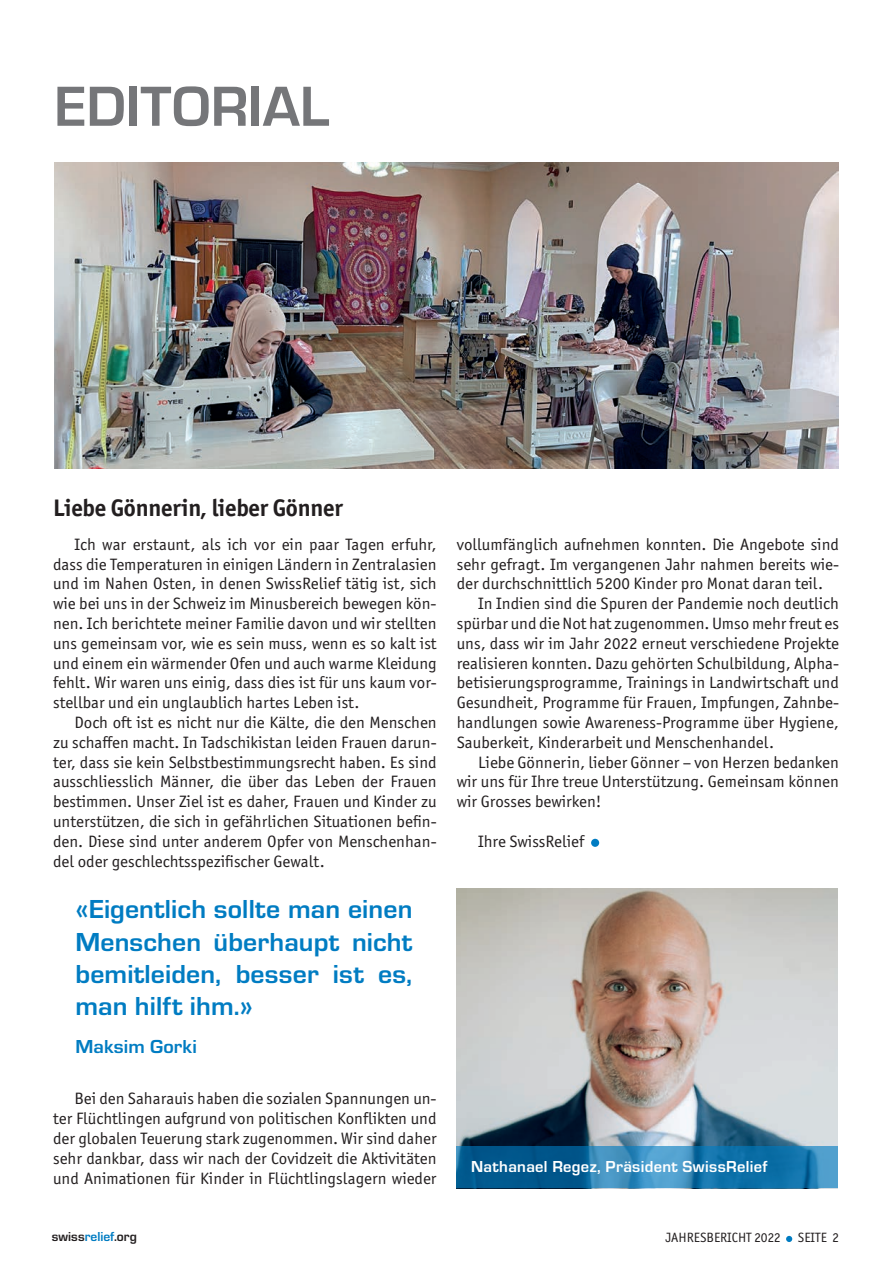
<style>
.page{position:relative;width:893px;height:1263px;background:#fff}
.page>*{position:absolute;margin:0;border:0;box-sizing:border-box;transform-origin:0 0}
.t1{font:700 58.5px "Eurostile";color:#757679}
.t2{font:700 27px/32.4px "Eurostile";letter-spacing:.005em;color:#007cc2;text-align:justify}
.t3{font:700 24px "Officina Sans ITC Pro";letter-spacing:-.01em;color:#231f20}
.t4{font:700 19.5px "Eurostile";letter-spacing:.005em;color:#007cc2}
.t5{font:16.5px/19.8px "Officina Sans ITC Pro";color:#231f20;text-align:justify}
.t6{font:700 16.5px "Eurostile";letter-spacing:.02em;color:#fff}
.t7{font:13.5px "Officina Sans ITC Pro";color:#231f20}
.t8{font:700 13.5px "Eurostile";color:#231f20}
.s1{color:#007cc2}
</style>
<div class="page">
<svg style="left:786px;top:1236px;width:6px;height:6px"></svg>
<img style="left:457px;top:889px;width:381px;height:257px">
<svg style="left:457px;top:1146px;width:381px;height:42px;background:#1c74a8"></svg>
<img style="left:54px;top:162px;width:784px;height:306px">
<div style="left:591px;top:839px;width:8px;height:8px;background:#007cc2;border-radius:50%"></div>
<h1 class="t1" style="left:54px;top:64px;width:277px">EDITORIAL</h1>
<h3 class="t3" style="left:53px;top:493px;width:291px">Liebe Gönnerin, lieber Gönner</h3>
<p class="t5" style="left:53px;top:534px;width:385px;text-indent:21px">Ich war erstaunt, als ich vor ein paar Tagen erfuhr, dass die Temperaturen in einigen Ländern in Zentralasien und im Nahen Osten, in denen SwissRelief tätig ist, sich wie bei uns in der Schweiz im Minusbereich bewegen kön&shy;nen. Ich berichtete meiner Familie davon und wir stellten uns gemeinsam vor, wie es sein muss, wenn es so kalt ist und einem ein wärmender Ofen und auch warme Kleidung fehlt. Wir waren uns einig, dass dies ist für uns kaum vor&shy;stellbar und ein unglaublich hartes Leben ist.</p>
<p class="t5" style="left:53px;top:712px;width:385px;text-indent:21px">Doch oft ist es nicht nur die Kälte, die den Menschen zu schaffen macht. In Tadschikistan leiden Frauen darun&shy;ter, dass sie kein Selbstbestimmungsrecht haben. Es sind ausschliesslich Männer, die über das Leben der Frauen bestimmen. Unser Ziel ist es daher, Frauen und Kinder zu unterstützen, die sich in gefährlichen Situationen befin&shy;den. Diese sind unter anderem Opfer von Menschenhan&shy;del oder geschlechtsspezifischer Gewalt.</p>
<h2 class="t2" style="left:75px;top:891px;width:338px">«Eigentlich sollte man einen Menschen überhaupt nicht bemitleiden, besser ist es, man hilft ihm.»</h2>
<p class="t4" style="left:75px;top:1033px;width:123px">Maksim Gorki</p>
<p class="t5" style="left:53px;top:1089px;width:385px;text-indent:21px">Bei den Saharauis haben die sozialen Spannungen un&shy;ter Flüchtlingen aufgrund von politischen Konflikten und der globalen Teuerung stark zugenommen. Wir sind daher sehr dankbar, dass wir nach der Covidzeit die Aktivitäten und Animationen für Kinder in Flüchtlingslagern wieder</p>
<p class="t5" style="left:457px;top:534px;width:384px">vollumfänglich aufnehmen konnten. Die Angebote sind</p>
<p class="t5" style="left:457px;top:554px;width:384px">sehr gefragt. Im vergangenen Jahr nahmen bereits wie-</p>
<p class="t5" style="left:457px;top:574px;width:368px">der durchschnittlich 5200 Kinder pro Monat daran teil.</p>
<p class="t5" style="left:478px;top:594px;width:362px">In Indien sind die Spuren der Pandemie noch deutlich</p>
<p class="t5" style="left:457px;top:613px;width:384px">spürbar und die Not hat zugenommen. Umso mehr freut es</p>
<p class="t5" style="left:457px;top:633px;width:384px">uns, dass wir im Jahr 2022 erneut verschiedene Projekte</p>
<p class="t5" style="left:457px;top:653px;width:384px">realisieren konnten. Dazu gehörten Schulbildung, Alpha-</p>
<p class="t5" style="left:457px;top:673px;width:384px">betisierungsprogramme, Trainings in Landwirtschaft und</p>
<p class="t5" style="left:457px;top:693px;width:384px">Gesundheit, Programme für Frauen, Impfungen, Zahnbe-</p>
<p class="t5" style="left:457px;top:712px;width:384px">handlungen sowie Awareness-Programme über Hygiene,</p>
<p class="t5" style="left:457px;top:732px;width:319px">Sauberkeit, Kinderarbeit und Menschenhandel.</p>
<p class="t5" style="left:478px;top:752px;width:362px">Liebe Gönnerin, lieber Gönner – von Herzen bedanken</p>
<p class="t5" style="left:457px;top:772px;width:384px">wir uns für Ihre treue Unterstützung. Gemeinsam können</p>
<p class="t5" style="left:457px;top:792px;width:146px">wir Grosses bewirken!</p>
<p class="t5" style="left:478px;top:831px;width:108px">Ihre SwissRelief</p>
<p class="t6" style="left:471px;top:1154px;width:298px">Nathanael Regez, Präsident SwissRelief</p>
<p class="t8" style="left:52px;top:1227px;width:86px">swiss<span class="s1">relief</span>.org</p>
<p class="t7" style="left:665px;top:1229px;width:117px">JAHRESBERICHT 2022</p>
<p class="t7" style="left:798px;top:1229px;width:43px">SEITE 2</p>
</div>
